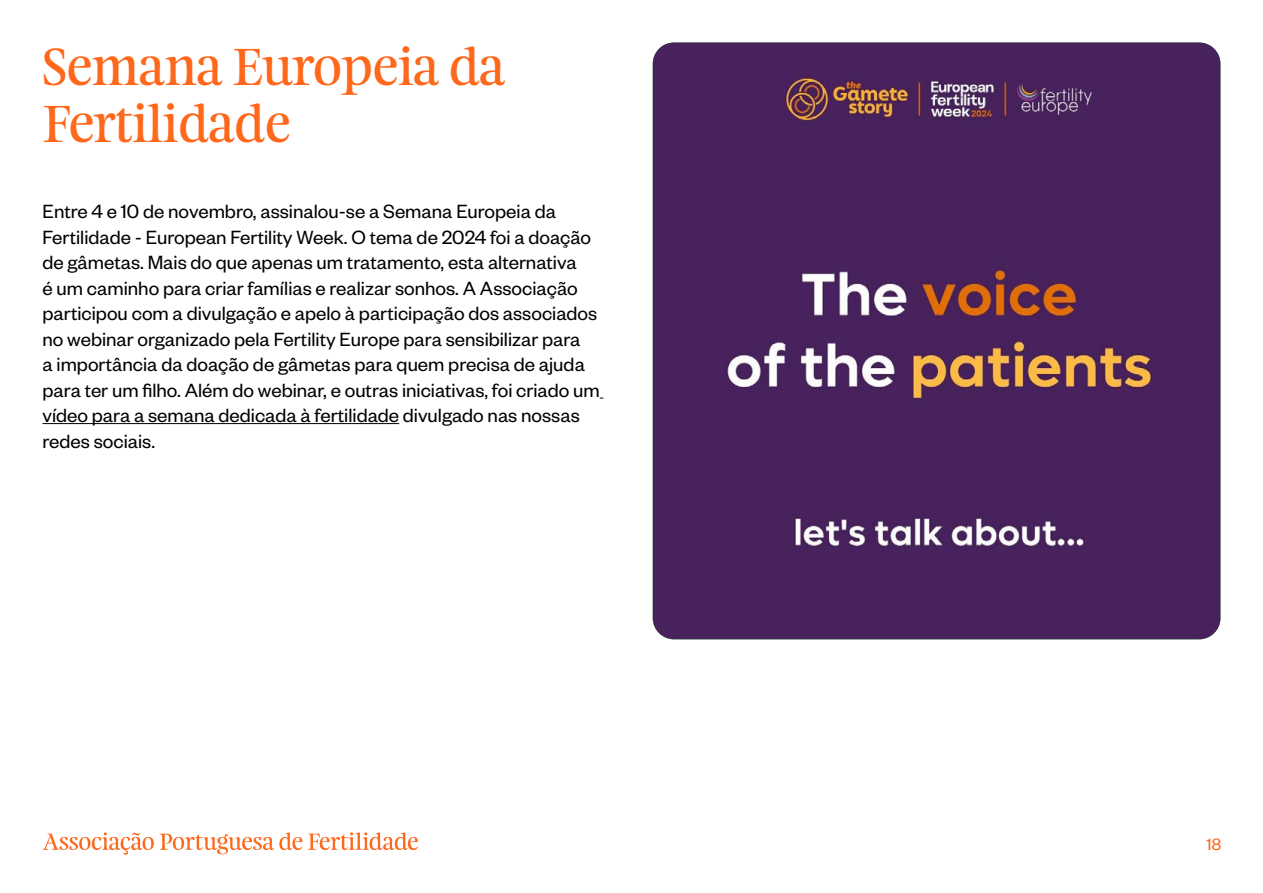
<style>
.page{position:relative;width:1263px;height:893px;background:#fff}
.page>*{position:absolute;margin:0;border:0;box-sizing:border-box;transform-origin:0 0}
.t1{font:47.1px/56.6px "Feijoa Display";color:#ff671b}
.t2{font:21px/25.5px "Founders Grotesk";color:#000}
.t3{font:18px "Founders Grotesk";color:#ff671b}
</style>
<div class="page">
<svg style="left:43px;top:832px;width:111px;height:23px"></svg>
<svg style="left:160px;top:832px;width:142px;height:22px"></svg>
<svg style="left:308px;top:832px;width:110px;height:18px"></svg>
<hr style="left:43px;top:423px;width:356px;height:1px;background:#000">
<img style="left:653px;top:43px;width:567px;height:596px">
<h1 class="t1" style="left:43px;top:40px;width:464px">Semana Europeia da<br>Fertilidade</h1>
<p class="t2" style="left:43px;top:198px;width:559px">Entre 4 e 10 de novembro, assinalou-se a Semana Europeia da Fertilidade - European Fertility Week. O tema de 2024 foi a doação de gâmetas. Mais do que apenas um tratamento, esta alternativa<br>é um caminho para criar famílias e realizar sonhos. A Associação participou com a divulgação e apelo à participação dos associados no webinar organizado pela Fertility Europe para sensibilizar para<br>a importância da doação de gâmetas para quem precisa de ajuda para ter um filho. Além do webinar, e outras iniciativas, foi criado um vídeo para a semana dedicada à fertilidade divulgado nas nossas redes sociais.</p>
<p class="t3" style="left:1206px;top:834px;width:16px">18</p>
</div>
